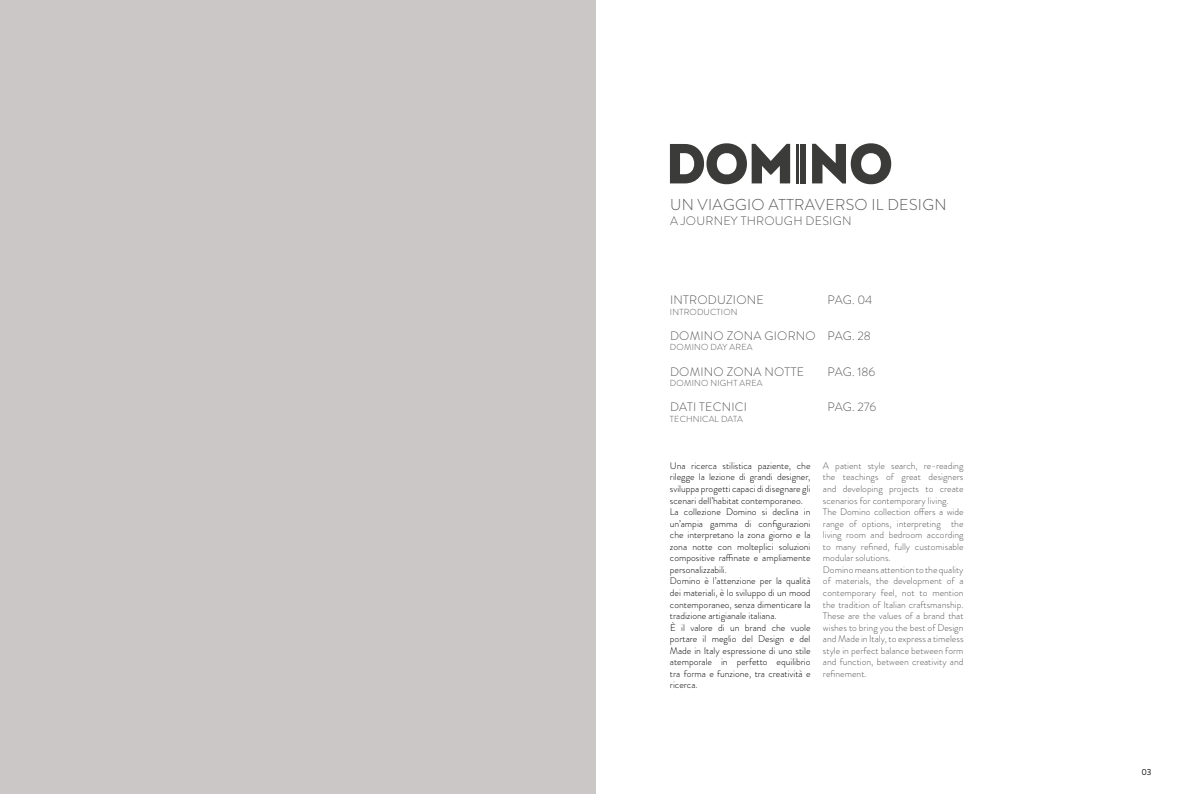
<style>
.page{position:relative;width:1191px;height:794px;background:#fff}
.page>*{position:absolute;margin:0;border:0;box-sizing:border-box;transform-origin:0 0}
.t1{font:300 15.75px "Brandon Grotesque";letter-spacing:.02em;color:#565656}
.t2{font:300 12.25px "Brandon Grotesque";letter-spacing:.02em;color:#565656}
.t3{font:300 9.62px/11.5px "Brandon Grotesque";color:#000;text-align:justify}
.t4{font:300 9.62px/11.5px "Brandon Grotesque";color:#565656;text-align:justify}
.t5{font:300 8.75px "Brandon Grotesque";letter-spacing:.02em;color:#565656}
.t6{font:8.75px "Brandon Grotesque";color:#000}
</style>
<div class="page">
<svg style="left:670px;top:143px;width:120px;height:42px"></svg>
<svg style="left:812px;top:143px;width:79px;height:42px"></svg>
<hr style="left:803px;top:144px;width:3px;height:39px;background:#3b3b3a">
<hr style="left:796px;top:144px;width:2px;height:39px;background:#3b3b3a">
<hr style="left:800px;top:144px;width:2px;height:39px;background:#3b3b3a">
<div style="left:0;top:0;width:595px;height:794px;background:#cac7c6"></div>
<p class="t1" style="left:670px;top:193px;width:278px">UN VIAGGIO ATTRAVERSO IL DESIGN</p>
<p class="t2" style="left:670px;top:213px;width:183px">A JOURNEY THROUGH DESIGN</p>
<p class="t2" style="left:670px;top:291px;width:95px">INTRODUZIONE</p>
<p class="t2" style="left:827px;top:291px;width:46px">PAG. 04</p>
<p class="t5" style="left:670px;top:306px;width:69px">INTRODUCTION</p>
<p class="t2" style="left:670px;top:327px;width:202px">DOMINO ZONA GIORNO PAG. 28</p>
<p class="t5" style="left:670px;top:341px;width:84px">DOMINO DAY AREA</p>
<p class="t2" style="left:670px;top:363px;width:136px">DOMINO ZONA NOTTE</p>
<p class="t2" style="left:827px;top:363px;width:49px">PAG. 186</p>
<p class="t5" style="left:670px;top:377px;width:94px">DOMINO NIGHT AREA</p>
<p class="t2" style="left:670px;top:399px;width:79px">DATI TECNICI</p>
<p class="t2" style="left:827px;top:399px;width:50px">PAG. 276</p>
<p class="t5" style="left:670px;top:413px;width:74px">TECHNICAL DATA</p>
<p class="t3" style="left:670px;top:460px;width:142px">Una ricerca stilistica paziente, che rilegge la lezione di grandi designer, sviluppa progetti capaci di disegnare gli scenari dell’habitat contemporaneo.</p>
<p class="t3" style="left:670px;top:506px;width:142px">La collezione Domino si declina in un’ampia gamma di configurazioni che interpretano la zona giorno e la zona notte con molteplici soluzioni compositive raffinate e ampliamente personalizzabili.</p>
<p class="t3" style="left:670px;top:575px;width:142px">Domino è l’attenzione per la qualità dei materiali, è lo sviluppo di un mood contemporaneo, senza dimenticare la tradizione artigianale italiana.</p>
<p class="t3" style="left:670px;top:621px;width:142px">È il valore di un brand che vuole portare il meglio del Design e del Made in Italy espressione di uno stile atemporale in perfetto equilibrio tra forma e funzione, tra creatività e ricerca.</p>
<p class="t4" style="left:823px;top:460px;width:142px">A patient style search, re-reading the teachings of great designers and developing projects to create scenarios for contemporary living.</p>
<p class="t4" style="left:823px;top:506px;width:142px">The Domino collection offers a wide range of options, interpreting the living room and bedroom according to many refined, fully customisable modular solutions.</p>
<p class="t4" style="left:823px;top:564px;width:142px">Domino means attention to the quality of materials, the development of a contemporary feel, not to mention the tradition of Italian craftsmanship.<br>These are the values of a brand that wishes to bring you the best of Design and Made in Italy, to express a timeless style in perfect balance between form and function, between creativity and refinement.</p>
<p class="t6" style="left:1141px;top:766px;width:12px">03</p>
</div>
